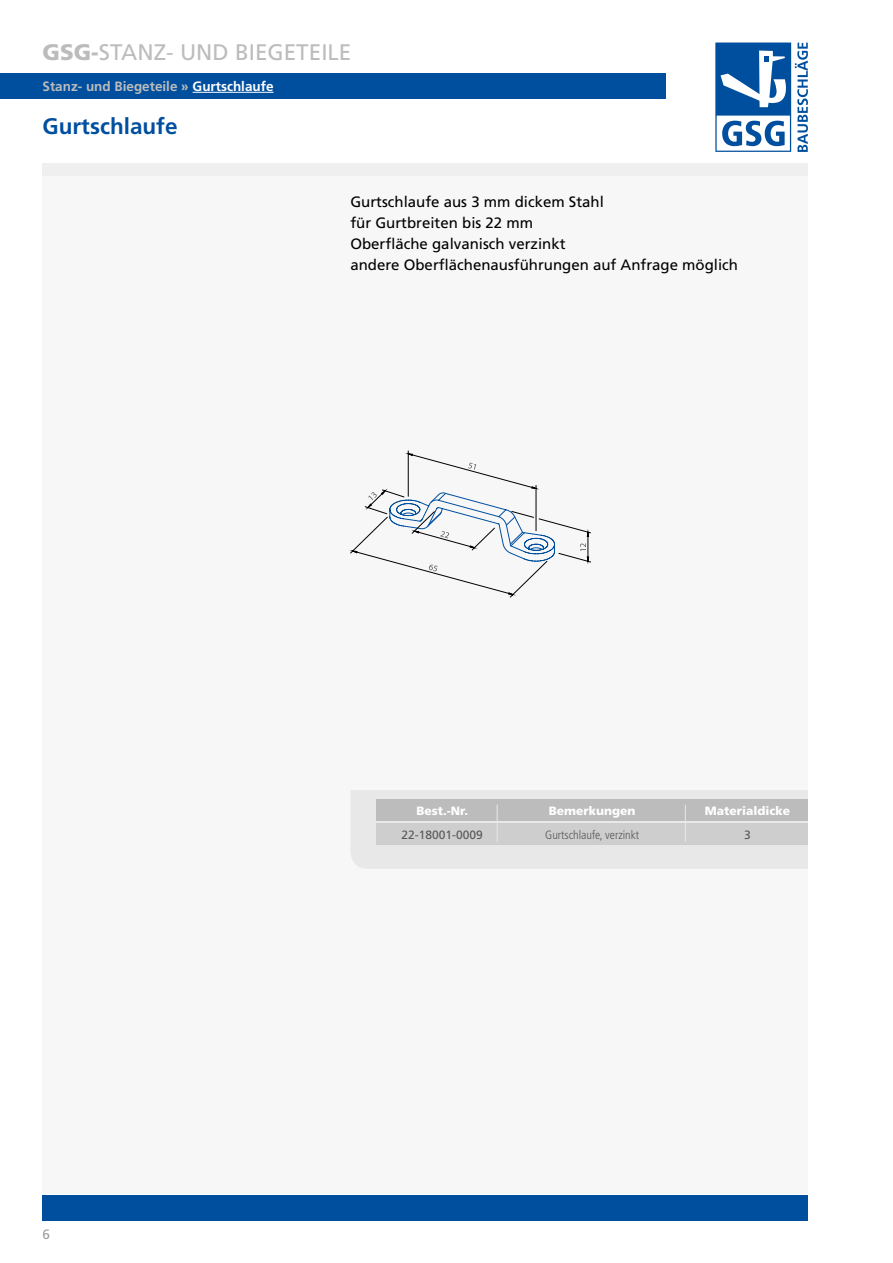
<style>
.page{position:relative;width:893px;height:1263px;background:#fff}
.page>*{position:absolute;margin:0;border:0;box-sizing:border-box;transform-origin:0 0}
.t1{font:22.5px "Frutiger";color:#bcbcbc}
.t2{font:700 22.5px "Frutiger";color:#004f9f}
.t3{font:15px/21px "Frutiger";color:#000}
.t4{font:700 13.5px "Frutiger";color:#bcbcbc}
.t5{font:13.5px "Frutiger";color:#9d9d9c}
.t6{font:900 12px "Frutiger";color:#fff}
.t7{font:300 condensed 12px "Frutiger";color:#575756}
.t8{font:12px "Frutiger";color:#575756}
.s1{font-weight:900}
.s2{color:#fff}
</style>
<div class="page">
<div style="left:43px;top:174px;width:765px;height:1019px;background:#f7f7f7"></div>
<div style="left:43px;top:163px;width:765px;height:13px;background:#efefef"></div>
<div style="left:43px;top:1195px;width:765px;height:25px;background:#004f9f"></div>
<svg style="left:715px;top:43px;width:93px;height:109px"></svg>
<div style="left:0;top:74px;width:665px;height:25px;background:#004f9f"></div>
<hr style="left:193px;top:92px;width:81px;height:1px;background:#fff">
<svg style="left:350px;top:451px;width:241px;height:147px"></svg>
<div style="left:351px;top:790px;width:457px;height:79px;background:#e9e8e8"></div>
<div style="left:377px;top:799px;width:431px;height:22px;background:#bcbcbc"></div>
<div style="left:377px;top:823px;width:431px;height:22px;background:#cecece"></div>
<hr style="left:497px;top:805px;width:1px;height:37px;background:#e9e8e8">
<hr style="left:685px;top:805px;width:1px;height:37px;background:#e9e8e8">
<h1 class="t1" style="left:43px;top:39px;width:310px"><span class="s1">GSG-</span>STANZ- UND BIEGETEILE</h1>
<p class="t4" style="left:43px;top:78px;width:233px">Stanz- und Biegeteile » <span class="s2">Gurtschlaufe</span></p>
<h1 class="t2" style="left:43px;top:113px;width:137px">Gurtschlaufe</h1>
<p class="t3" style="left:350px;top:191px;width:389px">Gurtschlaufe aus 3 mm dickem Stahl<br>für Gurtbreiten bis 22 mm<br>Oberfläche galvanisch verzinkt<br>andere Oberflächenausführungen auf Anfrage möglich</p>
<p class="t5" style="left:43px;top:1227px;width:9px">6</p>
<p class="t6" style="left:416px;top:803px;width:53px">Best.-Nr.</p>
<p class="t8" style="left:402px;top:828px;width:83px">22-18001-0009</p>
<p class="t6" style="left:549px;top:803px;width:88px">Bemerkungen</p>
<p class="t7" style="left:545px;top:828px;width:96px">Gurtschlaufe, verzinkt</p>
<p class="t6" style="left:705px;top:803px;width:87px">Materialdicke</p>
<p class="t8" style="left:744px;top:828px;width:8px">3</p>
</div>
